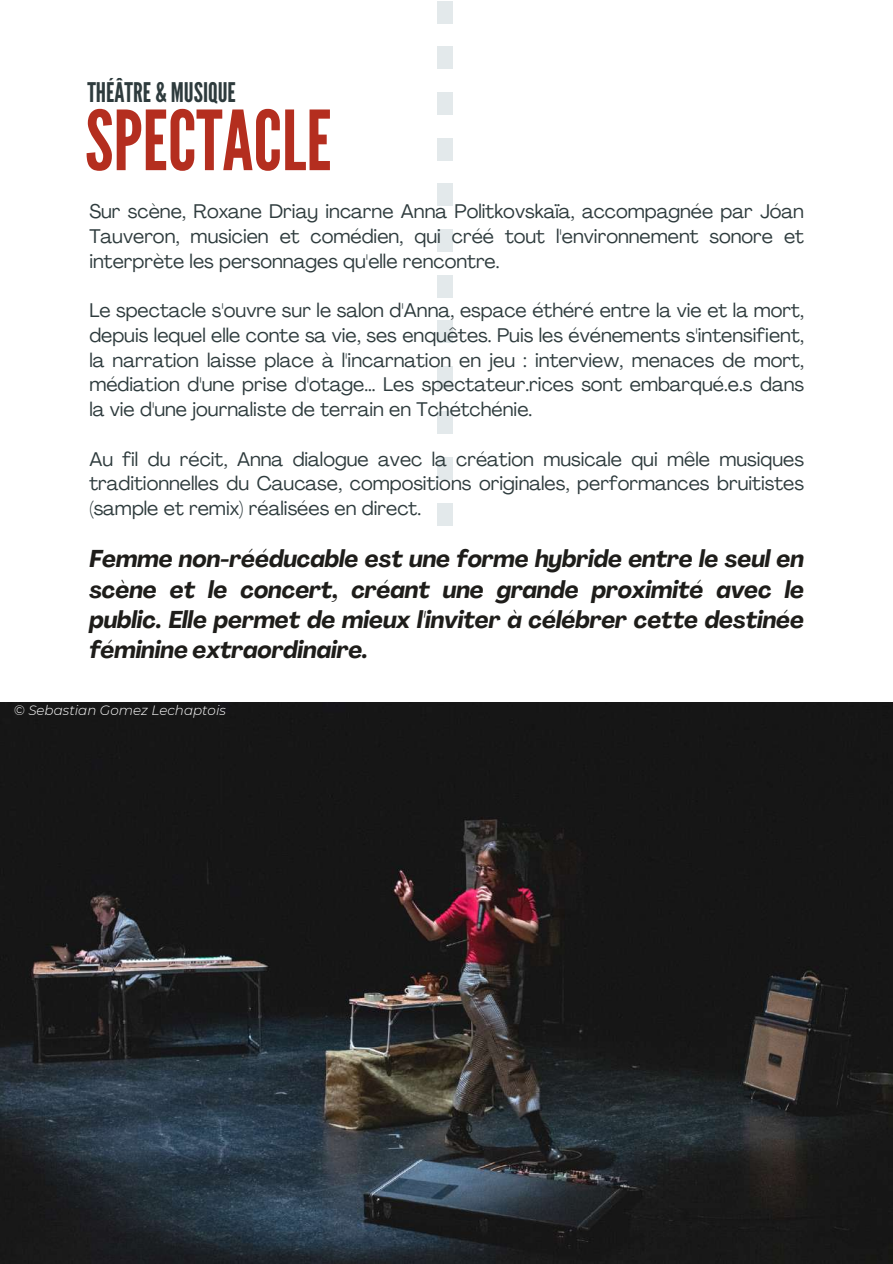
<style>
.page{position:relative;width:893px;height:1264px;background:#fff}
.page>*{position:absolute;margin:0;border:0;box-sizing:border-box;transform-origin:0 0}
.t1{font:82.5px "League Gothic";color:#b42e1f}
.t2{font:27px "League Gothic";color:#2e3b3d}
.t3{font:italic 700 24px/30.3px "Agrandir";color:#1e1d1a;text-align:justify}
.t4{font:19.5px/24.8px "Agrandir";color:#2e3b3d;text-align:justify}
.t5{font:italic 300 13.5px "Montserrat";color:#fff}
</style>
<div class="page">
<div style="left:437px;top:411px;width:15px;height:23px;background:#e3e9eb"></div>
<div style="left:437px;top:366px;width:15px;height:23px;background:#e3e9eb"></div>
<div style="left:437px;top:320px;width:15px;height:23px;background:#e3e9eb"></div>
<div style="left:437px;top:457px;width:15px;height:23px;background:#e3e9eb"></div>
<div style="left:437px;top:503px;width:15px;height:22px;background:#e3e9eb"></div>
<div style="left:437px;top:229px;width:15px;height:23px;background:#e3e9eb"></div>
<div style="left:437px;top:92px;width:15px;height:23px;background:#e3e9eb"></div>
<div style="left:437px;top:47px;width:15px;height:22px;background:#e3e9eb"></div>
<div style="left:437px;top:1px;width:15px;height:23px;background:#e3e9eb"></div>
<div style="left:437px;top:183px;width:15px;height:23px;background:#e3e9eb"></div>
<div style="left:437px;top:138px;width:15px;height:23px;background:#e3e9eb"></div>
<div style="left:437px;top:275px;width:15px;height:22px;background:#e3e9eb"></div>
<img style="left:0;top:702px;width:892px;height:561px">
<h2 class="t2" style="left:87px;top:77px;width:150px">THÉÂTRE &amp; MUSIQUE</h2>
<h1 class="t1" style="left:85px;top:93px;width:248px">SPECTACLE</h1>
<p class="t4" style="left:89px;top:201px;width:716px">Sur scène, Roxane Driay incarne Anna Politkovskaïa, accompagnée par Jóan Tauveron, musicien et comédien, qui créé tout l'environnement sonore et interprète les personnages qu'elle rencontre.</p>
<p class="t4" style="left:89px;top:300px;width:716px">Le spectacle s'ouvre sur le salon d'Anna, espace éthéré entre la vie et la mort, depuis lequel elle conte sa vie, ses enquêtes. Puis les événements s'intensifient, la narration laisse place à l'incarnation en jeu : interview, menaces de mort, médiation d'une prise d'otage... Les spectateur.rices sont embarqué.e.s dans la vie d'une journaliste de terrain en Tchétchénie.</p>
<p class="t4" style="left:89px;top:448px;width:716px">Au fil du récit, Anna dialogue avec la création musicale qui mêle musiques traditionnelles du Caucase, compositions originales, performances bruitistes (sample et remix) réalisées en direct.</p>
<p class="t3" style="left:89px;top:546px;width:716px">Femme non-rééducable est une forme hybride entre le seul en scène et le concert, créant une grande proximité avec le public. Elle permet de mieux l'inviter à célébrer cette destinée féminine extraordinaire.</p>
<p class="t5" style="left:14px;top:701px;width:214px">© Sebastian Gomez Lechaptois</p>
</div>
